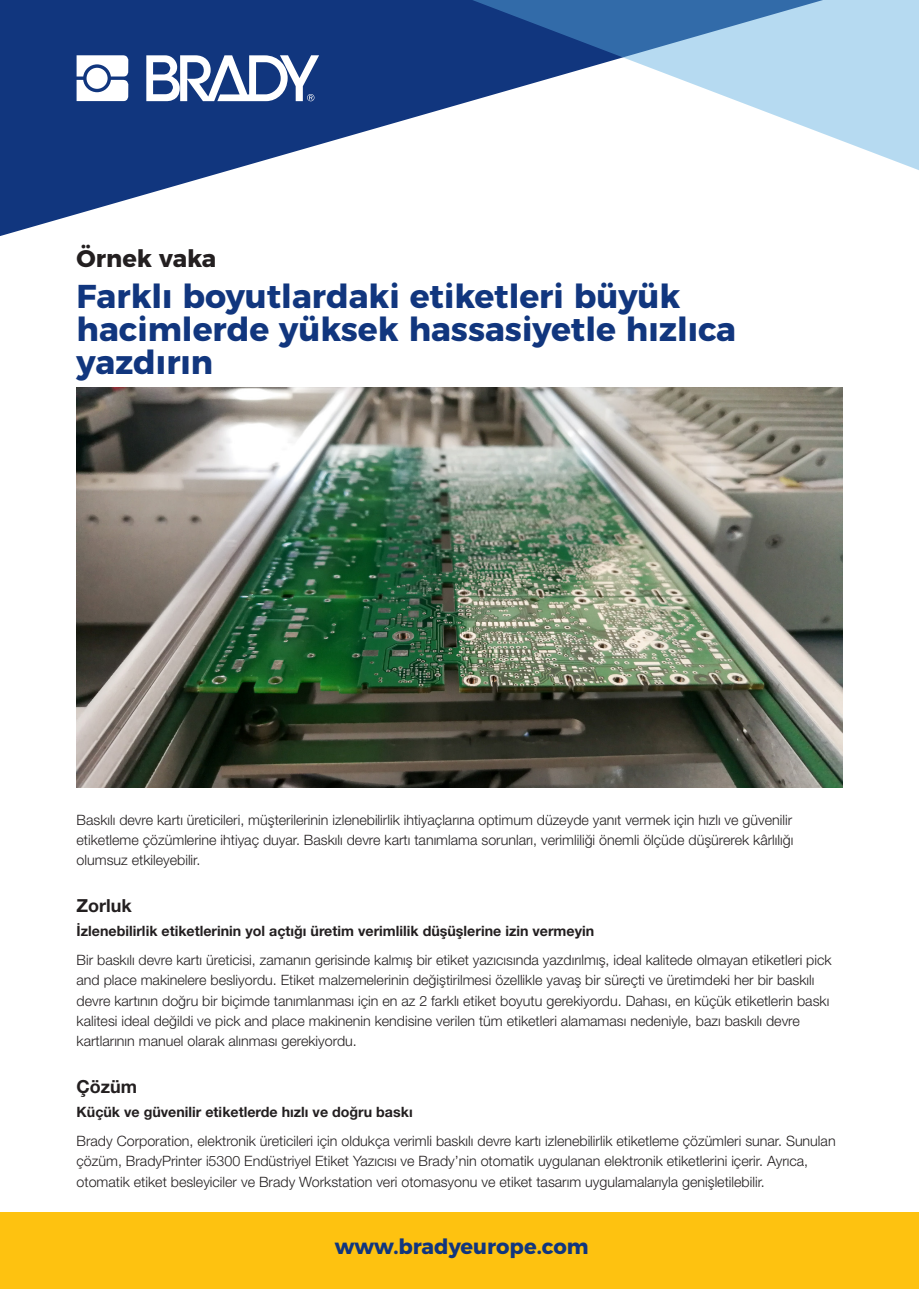
<style>
.page{position:relative;width:919px;height:1289px;background:#fff}
.page>*{position:absolute;margin:0;border:0;box-sizing:border-box;transform-origin:0 0}
.t1{font:700 33px/33px "Montserrat";color:#11367e}
.t2{font:700 24px "Montserrat";color:#231f20}
.t3{font:700 21px "Montserrat";color:#11367e}
.t4{font:700 18px "Helvetica Neue LT Pro";color:#231f20}
.t5{font:300 14.25px/20.2px "Helvetica Neue LT Pro";color:#231f20}
.t6{font:700 14.25px "Helvetica Neue LT Pro";color:#231f20}
</style>
<div class="page">
<svg style="left:0;top:0;width:472px;height:236px;fill:#11367e"></svg>
<div style="left:0;top:1212px;width:918px;height:76px;background:#fec210"></div>
<svg style="left:472px;top:0;width:446px;height:170px"></svg>
<svg style="left:77px;top:55px;width:51px;height:46px"></svg>
<div style="left:86px;top:68px;width:22px;height:21px;background:#fff;border-radius:50%"></div>
<svg style="left:146px;top:55px;width:173px;height:46px"></svg>
<img style="left:77px;top:387px;width:765px;height:401px">
<p class="t2" style="left:77px;top:238px;width:141px">Örnek vaka</p>
<p class="t1" style="left:77px;top:277px;width:661px">Farklı boyutlardaki etiketleri büyük hacimlerde yüksek hassasiyetle hızlıca yazdırın</p>
<p class="t5" style="left:77px;top:809px;width:718px;text-align:justify">Baskılı devre kartı üreticileri, müşterilerinin izlenebilirlik ihtiyaçlarına optimum düzeyde yanıt vermek için hızlı ve güvenilir etiketleme çözümlerine ihtiyaç duyar. Baskılı devre kartı tanımlama sorunları, verimliliği önemli ölçüde düşürerek kârlılığı olumsuz etkileyebilir.</p>
<p class="t4" style="left:77px;top:894px;width:57px">Zorluk</p>
<p class="t6" style="left:77px;top:922px;width:519px">İzlenebilirlik etiketlerinin yol açtığı üretim verimlilik düşüşlerine izin vermeyin</p>
<p class="t5" style="left:77px;top:949px;width:756px">Bir baskılı devre kartı üreticisi, zamanın gerisinde kalmış bir etiket yazıcısında yazdırılmış, ideal kalitede olmayan etiketleri pick and place makinelere besliyordu. Etiket malzemelerinin değiştirilmesi özellikle yavaş bir süreçti ve üretimdeki her bir baskılı devre kartının doğru bir biçimde tanımlanması için en az 2 farklı etiket boyutu gerekiyordu. Dahası, en küçük etiketlerin baskı kalitesi ideal değildi ve pick and place makinenin kendisine verilen tüm etiketleri alamaması nedeniyle, bazı baskılı devre kartlarının manuel olarak alınması gerekiyordu.</p>
<p class="t4" style="left:77px;top:1074px;width:62px">Çözüm</p>
<p class="t6" style="left:77px;top:1103px;width:337px">Küçük ve güvenilir etiketlerde hızlı ve doğru baskı</p>
<p class="t5" style="left:77px;top:1130px;width:760px">Brady Corporation, elektronik üreticileri için oldukça verimli baskılı devre kartı izlenebilirlik etiketleme çözümleri sunar. Sunulan çözüm, BradyPrinter i5300 Endüstriyel Etiket Yazıcısı ve Brady’nin otomatik uygulanan elektronik etiketlerini içerir. Ayrıca, otomatik etiket besleyiciler ve Brady Workstation veri otomasyonu ve etiket tasarım uygulamalarıyla genişletilebilir.</p>
<p class="t3" style="left:334px;top:1229px;width:255px">www.bradyeurope.com</p>
</div>
